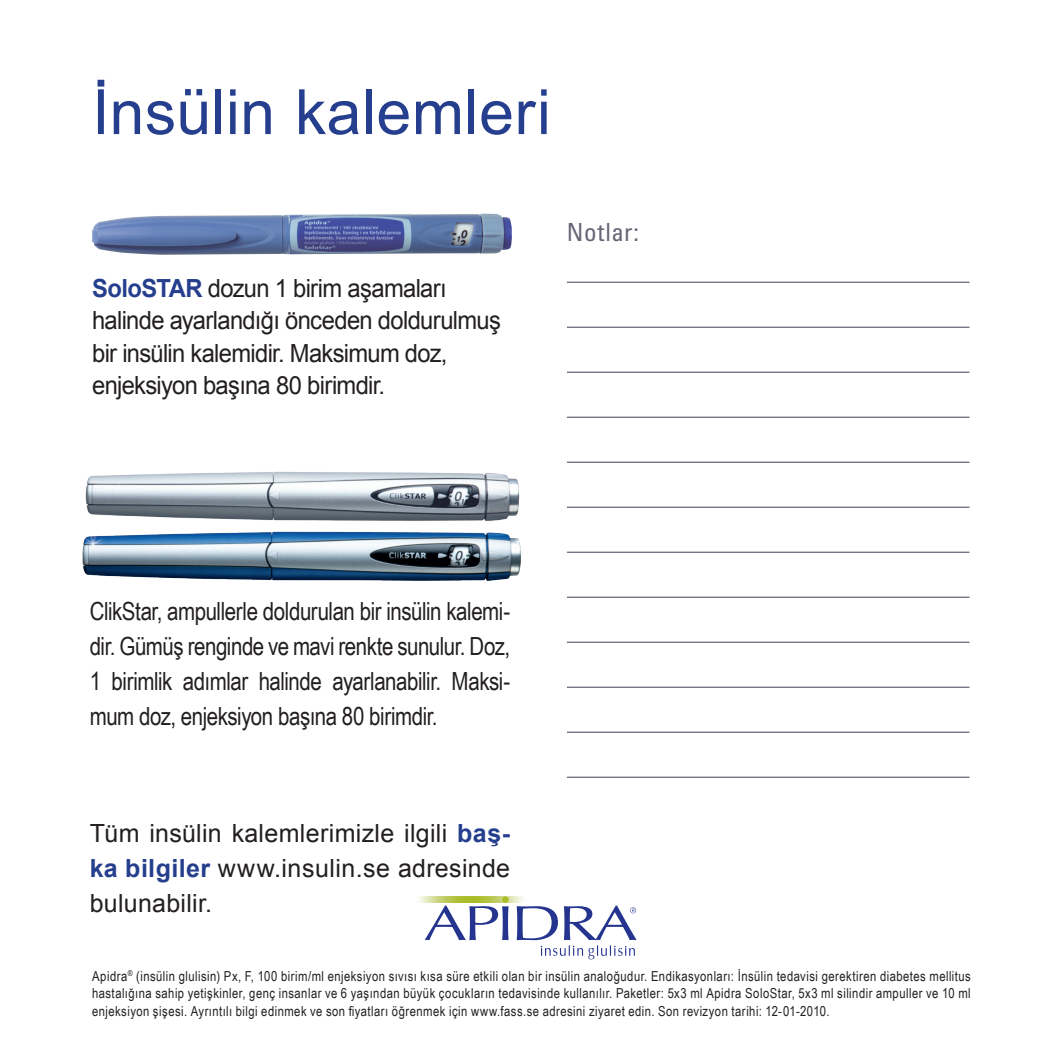
<style>
.page{position:relative;width:1063px;height:1063px;background:#fff}
.page>*{position:absolute;margin:0;border:0;box-sizing:border-box;transform-origin:0 0}
.t1{font:62.5px "Arial";letter-spacing:.01em;color:#253f8e}
.t2{font:25px/35px "Arial Narrow";letter-spacing:-.02em;color:#231f20;text-align:justify}
.t3{font:25px/32.5px "Arial";letter-spacing:-.025em;color:#231f20;scale:.95 1}
.t4{font:25px/35px "Arial";letter-spacing:-.025em;color:#231f20;text-align:justify}
.t5{font:condensed 25px "Univers LT Std";letter-spacing:.02em;color:#656476}
.t6{font:13.75px/17.5px "Arial Narrow";letter-spacing:.035em;color:#231f20;text-align:justify}
.s1{font-weight:700;color:#253f8e}
</style>
<div class="page">
<img style="left:92px;top:213px;width:420px;height:42px">
<img style="left:85px;top:471px;width:435px;height:50px">
<img style="left:82px;top:531px;width:439px;height:50px">
<hr style="left:567px;top:282px;width:403px;height:1px;background:#656476">
<hr style="left:567px;top:327px;width:403px;height:1px;background:#656476">
<hr style="left:567px;top:372px;width:403px;height:1px;background:#656476">
<hr style="left:567px;top:417px;width:403px;height:1px;background:#656476">
<hr style="left:567px;top:462px;width:403px;height:1px;background:#656476">
<hr style="left:567px;top:507px;width:403px;height:1px;background:#656476">
<hr style="left:567px;top:552px;width:403px;height:1px;background:#656476">
<hr style="left:567px;top:597px;width:403px;height:1px;background:#656476">
<hr style="left:567px;top:642px;width:403px;height:1px;background:#656476">
<hr style="left:567px;top:687px;width:403px;height:1px;background:#656476">
<hr style="left:567px;top:732px;width:403px;height:1px;background:#656476">
<hr style="left:567px;top:777px;width:403px;height:1px;background:#656476">
<img style="left:419px;top:896px;width:104px;height:7px">
<svg style="left:425px;top:906px;width:84px;height:34px"></svg>
<div style="left:502px;top:896px;width:7px;height:7px;background:#aabd26;border-radius:50%"></div>
<svg style="left:517px;top:906px;width:120px;height:53px"></svg>
<p class="t1" style="left:92px;top:71px;width:460px">İnsülin kalemleri</p>
<p class="t3" style="left:92px;top:272px;width:432px"><span class="s1">SoloSTAR</span> dozun 1 birim aşamaları halinde ayarlandığı önceden doldurulmuş bir insülin kalemidir. Maksimum doz, enjeksiyon başına 80 birimdir.</p>
<p class="t5" style="left:567px;top:217px;width:74px">Notlar:</p>
<p class="t2" style="left:90px;top:592px;width:422px">ClikStar, ampullerle doldurulan bir insülin kalemi&shy;dir. Gümüş renginde ve mavi renkte sunulur. Doz, 1 birimlik adımlar halinde ayarlanabilir. Maksi&shy;mum doz, enjeksiyon başına 80 birimdir.</p>
<p class="t4" style="left:90px;top:816px;width:422px">Tüm insülin kalemlerimizle ilgili <span class="s1">baş&shy;ka bilgiler</span> www.insulin.se adresinde bulunabilir.</p>
<p class="t6" style="left:92px;top:967px;width:880px">Apidra<sup>®</sup> (insülin glulisin) Px, F, 100 birim/ml enjeksiyon sıvısı kısa süre etkili olan bir insülin analoğudur. Endikasyonları: İnsülin tedavisi gerektiren diabetes mellitus hastalığına sahip yetişkinler, genç insanlar ve 6 yaşından büyük çocukların tedavisinde kullanılır. Paketler: 5x3 ml Apidra SoloStar, 5x3 ml silindir ampuller ve 10 ml enjeksiyon şişesi. Ayrıntılı bilgi edinmek ve son fiyatları öğrenmek için www.fass.se adresini ziyaret edin. Son revizyon tarihi: 12-01-2010.</p>
</div>
